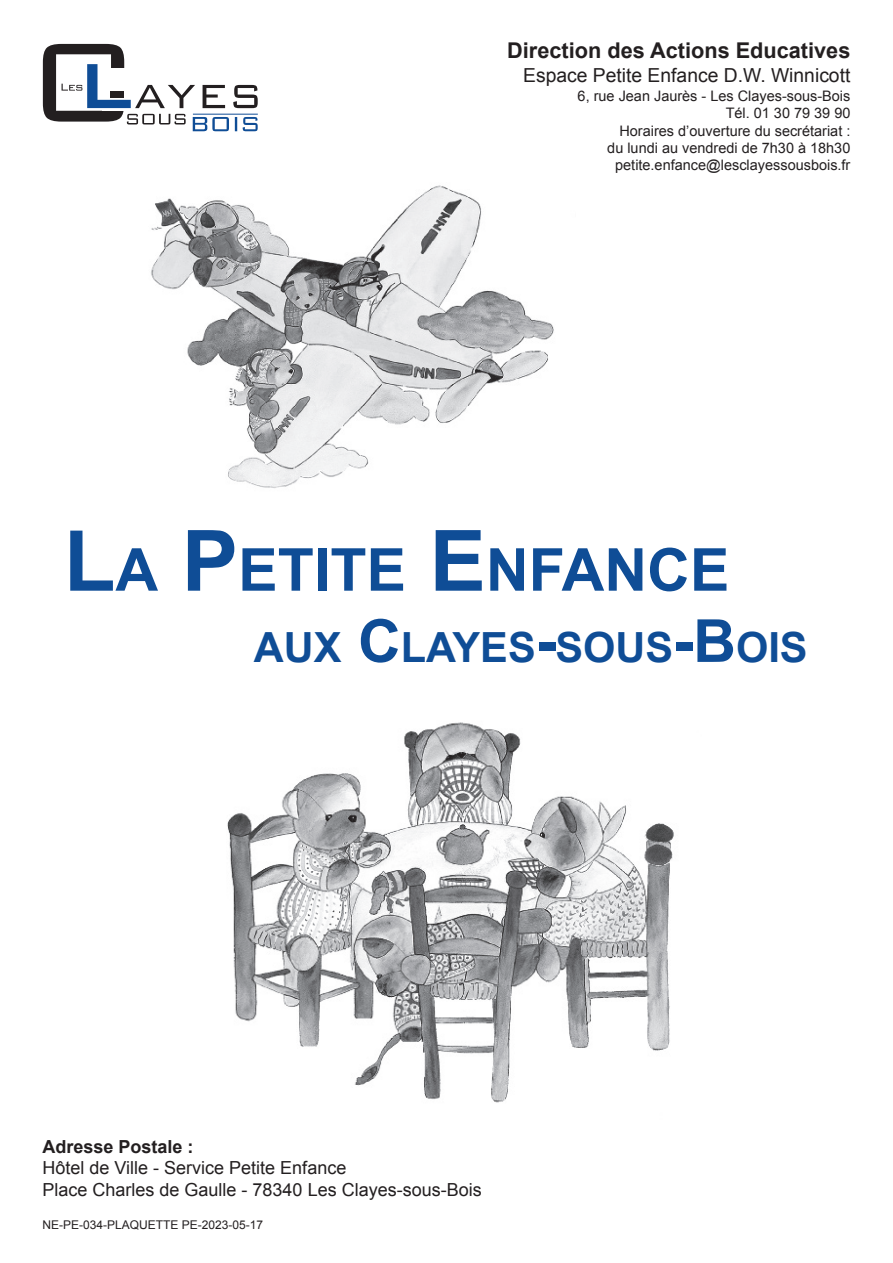
<style>
.page{position:relative;width:893px;height:1263px;background:#fff}
.page>*{position:absolute;margin:0;border:0;box-sizing:border-box;transform-origin:0 0}
.t1{font:700 59.25px "Arial";color:#0f4d96}
.t2{font:700 41.55px "Arial";color:#0f4d96}
.t3{font:700 21.75px "Arial";color:#231f20}
.t4{font:19.35px "Arial";color:#231f20}
.t5{font:18px/21.6px "Arial";color:#231f20}
.t6{font:700 18px "Arial";color:#231f20}
.t7{font:14.55px/17.4px "Arial";color:#231f20;text-align:right}
.t8{font:12px "Arial";color:#231f20}
.s1{font-size:84.6px}
.s2{font-size:59.4px}
</style>
<div class="page">
<img style="left:151px;top:185px;width:403px;height:303px">
<img style="left:227px;top:722px;width:447px;height:381px">
<svg style="left:43px;top:44px;width:215px;height:87px"></svg>
<hr style="left:193px;top:114px;width:65px;height:1px;background:#0f4d96">
<div style="left:111px;top:92px;width:13px;height:6px;background:#231f20"></div>
<div style="left:106px;top:68px;width:24px;height:11px;background:#fff"></div>
<h3 class="t3" style="left:507px;top:36px;width:345px">Direction des Actions Educatives</h3>
<h3 class="t4" style="left:523px;top:62px;width:329px">Espace Petite Enfance D.W. Winnicott</h3>
<p class="t7" style="left:578px;top:87px;width:274px">6, rue Jean Jaurès - Les Clayes-sous-Bois Tél. 01 30 79 39 90<br>Horaires d’ouverture du secrétariat :<br>du lundi au vendredi de 7h30 à 18h30 petite.enfance@lesclayessousbois.fr</p>
<h1 class="t1" style="left:64px;top:531px;width:667px"><span class="s1">L</span>A <span class="s1">P</span>ETITE <span class="s1">E</span> NFANCE</h1>
<h2 class="t2" style="left:254px;top:620px;width:555px">AUX <span class="s2">C</span>LAYES<span class="s2">-</span>SOUS<span class="s2">-B</span>OIS</h2>
<p class="t6" style="left:43px;top:1134px;width:153px">Adresse Postale :</p>
<p class="t5" style="left:43px;top:1157px;width:441px">Hôtel de Ville - Service Petite Enfance<br>Place Charles de Gaulle - 78340 Les Clayes-sous-Bois</p>
<p class="t8" style="left:43px;top:1217px;width:222px">NE-PE-034-PLAQUETTE PE-2023-05-17</p>
</div>
